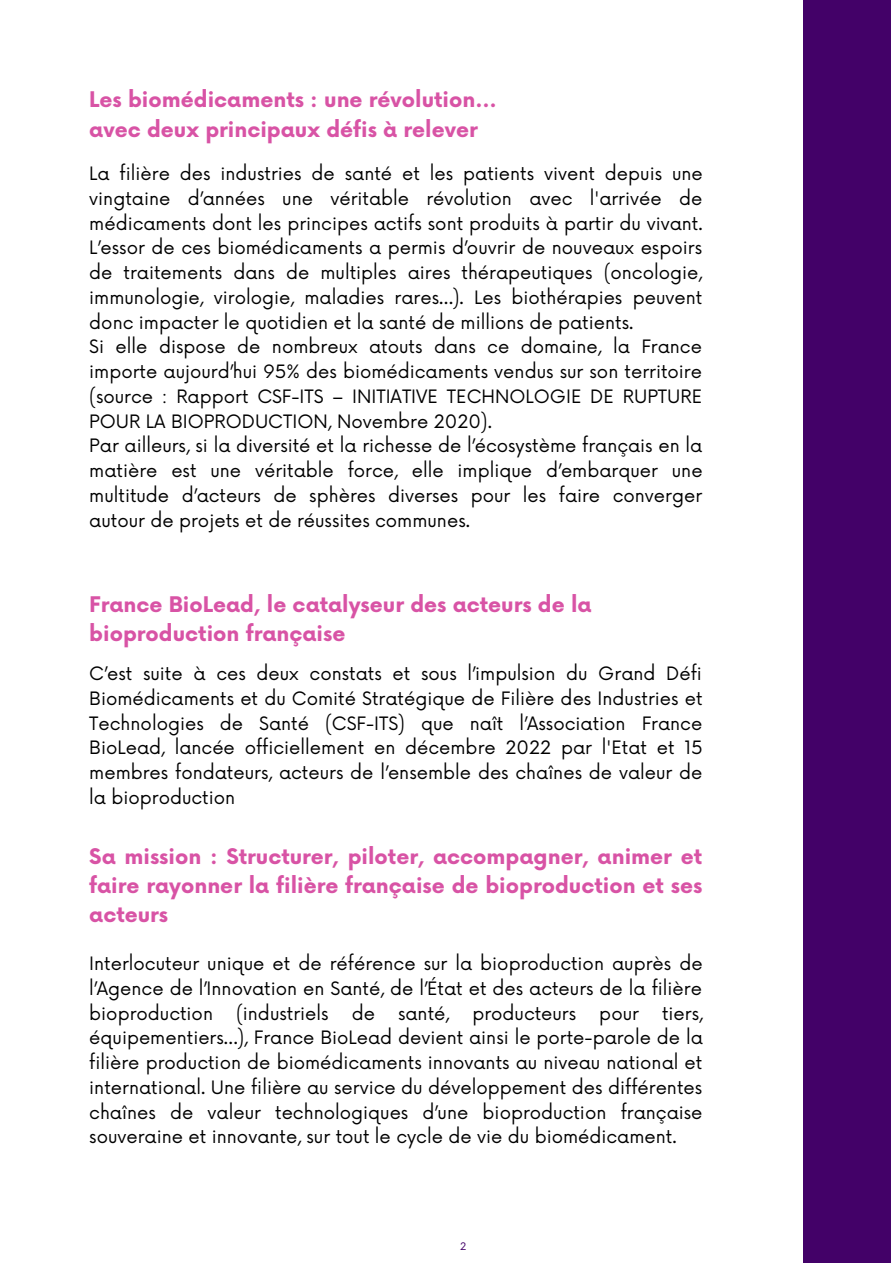
<style>
.page{position:relative;width:893px;height:1264px;background:#fff}
.page>*{position:absolute;margin:0;border:0;box-sizing:border-box;transform-origin:0 0}
.t1{font:700 21px/29.2px "Now";color:#d853a5}
.t2{font:18px/24.8px "Now";color:#000;text-align:justify}
.t3{font:10.2px "Now";color:#430168}
</style>
<div class="page">
<div style="left:803px;top:0;width:88px;height:1262px;background:#430168"></div>
<p class="t1" style="left:89px;top:86px;width:409px">Les biomédicaments : une révolution… avec deux principaux défis à relever</p>
<p class="t2" style="left:89px;top:162px;width:615px;text-align:left">La filière des industries de santé et les patients vivent depuis une vingtaine d’années une véritable révolution avec l'arrivée de médicaments dont les principes actifs sont produits à partir du vivant.<br>L’essor de ces biomédicaments a permis d’ouvrir de nouveaux espoirs de traitements dans de multiples aires thérapeutiques (oncologie, immunologie, virologie, maladies rares…). Les biothérapies peuvent donc impacter le quotidien et la santé de millions de patients.<br>Si elle dispose de nombreux atouts dans ce domaine, la France importe aujourd’hui 95% des biomédicaments vendus sur son territoire (source : Rapport CSF-ITS – INITIATIVE TECHNOLOGIE DE RUPTURE POUR LA BIOPRODUCTION, Novembre 2020).<br>Par ailleurs, si la diversité et la richesse de l’écosystème français en la matière est une véritable force, elle implique d’embarquer une multitude d’acteurs de sphères diverses pour les faire converger autour de projets et de réussites communes.</p>
<p class="t1" style="left:89px;top:590px;width:504px">France BioLead, le catalyseur des acteurs de la bioproduction française</p>
<p class="t2" style="left:89px;top:662px;width:614px">C’est suite à ces deux constats et sous l’impulsion du Grand Défi Biomédicaments et du Comité Stratégique de Filière des Industries et Technologies de Santé (CSF-ITS) que naît l’Association France BioLead, lancée officiellement en décembre 2022 par l'Etat et 15 membres fondateurs, acteurs de l’ensemble des chaînes de valeur de la bioproduction</p>
<p class="t1" style="left:89px;top:843px;width:614px;text-align:justify">Sa mission : Structurer, piloter, accompagner, animer et faire rayonner la filière française de bioproduction et ses acteurs</p>
<p class="t2" style="left:89px;top:952px;width:614px">Interlocuteur unique et de référence sur la bioproduction auprès de l’Agence de l’Innovation en Santé, de l’État et des acteurs de la filière bioproduction</p>
<p class="t2" style="left:236px;top:1001px;width:94px">(industriels</p>
<p class="t2" style="left:351px;top:1001px;width:25px">de</p>
<p class="t2" style="left:398px;top:1001px;width:53px">santé,</p>
<p class="t2" style="left:472px;top:1001px;width:105px">producteurs</p>
<p class="t2" style="left:599px;top:1001px;width:41px">pour</p>
<p class="t2" style="left:89px;top:1001px;width:615px;text-indent:572px">tiers, équipementiers…), France BioLead devient ainsi le porte-parole de la filière production de biomédicaments innovants au niveau national et international. Une filière au service du développement des différentes chaînes de valeur technologiques d’une bioproduction française souveraine et innovante, sur tout le cycle de vie du biomédicament.</p>
<p class="t3" style="left:460px;top:1240px;width:8px">2</p>
</div>
